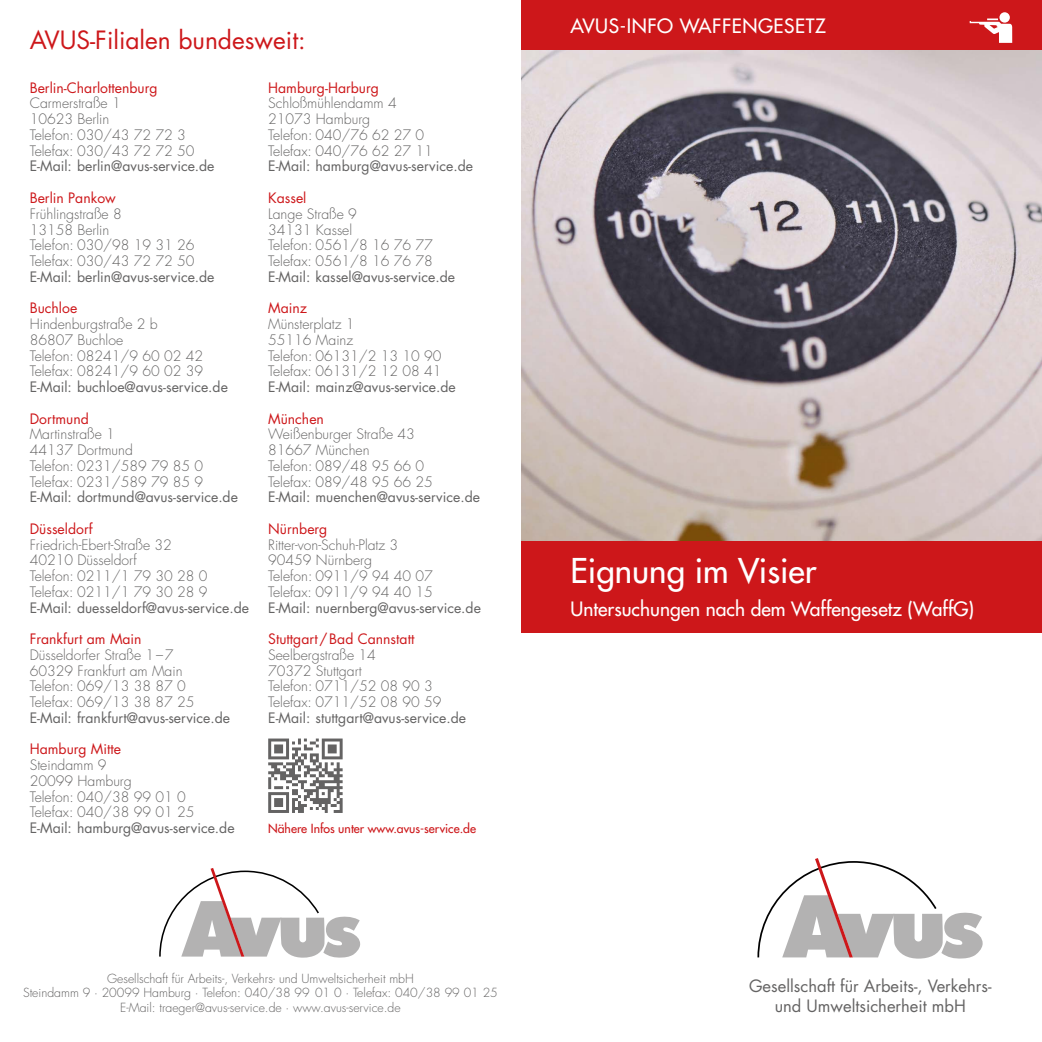
<style>
.page{position:relative;width:1042px;height:1042px;background:#fff}
.page>*{position:absolute;margin:0;border:0;box-sizing:border-box;transform-origin:0 0}
.t1{font:33.25px "Futura LT";color:#fff}
.t2{font:24.5px "Futura LT";color:#cd171a}
.t3{font:19.25px "Futura LT";color:#fff}
.t4{font:19.25px "Futura LT";letter-spacing:.03em;color:#fff}
.t5{font:16.45px/19.8px "Futura LT";color:#646363;text-align:center}
.t6{font:300 14px/15.8px "Futura LT";color:#646363}
.t7{font:14px "Futura LT";color:#646363}
.t8{font:14px "Futura LT";color:#cd171a}
.t9{font:300 12.25px/14.7px "Futura LT";color:#646363;text-align:center}
.t10{font:12.25px "Futura LT";color:#cd171a}
</style>
<div class="page">
<img style="left:521px;top:50px;width:521px;height:491px">
<div style="left:521px;top:0;width:521px;height:50px;background:#cd171a"></div>
<div style="left:521px;top:541px;width:521px;height:91px;background:#cd171a"></div>
<svg style="left:757px;top:858px;width:226px;height:101px"></svg>
<svg style="left:969px;top:12px;width:43px;height:31px"></svg>
<svg style="left:159px;top:868px;width:201px;height:90px"></svg>
<svg style="left:268px;top:738px;width:75px;height:75px"></svg>
<h2 class="t2" style="left:30px;top:24px;width:277px">AVUS-Filialen bundesweit:</h2>
<p class="t8" style="left:30px;top:79px;width:129px">Berlin-Charlottenburg</p>
<p class="t6" style="left:30px;top:96px;width:166px">Carmerstraße 1<br>10623 Berlin<br>Telefon: 030/43 72 72 3<br>Telefax: 030/43 72 72 50</p>
<p class="t7" style="left:30px;top:157px;width:186px">E-Mail: berlin@avus-service.de</p>
<p class="t8" style="left:30px;top:189px;width:88px">Berlin Pankow</p>
<p class="t6" style="left:30px;top:206px;width:166px">Frühlingstraße 8<br>13158 Berlin<br>Telefon: 030/98 19 31 26<br>Telefax: 030/43 72 72 50</p>
<p class="t7" style="left:30px;top:268px;width:186px">E-Mail: berlin@avus-service.de</p>
<p class="t8" style="left:30px;top:299px;width:49px">Buchloe</p>
<p class="t6" style="left:30px;top:316px;width:175px">Hindenburgstraße 2 b<br>86807 Buchloe<br>Telefon: 08241/9 60 02 42<br>Telefax: 08241/9 60 02 39</p>
<p class="t7" style="left:30px;top:378px;width:200px">E-Mail: buchloe@avus-service.de</p>
<p class="t8" style="left:30px;top:409px;width:61px">Dortmund</p>
<p class="t6" style="left:30px;top:427px;width:175px">Martinstraße 1<br>44137 Dortmund<br>Telefon: 0231/589 79 85 0<br>Telefax: 0231/589 79 85 9</p>
<p class="t7" style="left:30px;top:488px;width:210px">E-Mail: dortmund@avus-service.de</p>
<p class="t8" style="left:30px;top:520px;width:65px">Düsseldorf</p>
<p class="t6" style="left:30px;top:537px;width:179px">Friedrich-Ebert-Straße 32<br>40210 Düsseldorf<br>Telefon: 0211/1 79 30 28 0<br>Telefax: 0211/1 79 30 28 9</p>
<p class="t7" style="left:30px;top:598px;width:221px">E-Mail: duesseldorf@avus-service.de</p>
<p class="t8" style="left:30px;top:630px;width:113px">Frankfurt am Main</p>
<p class="t6" style="left:30px;top:647px;width:166px">Düsseldorfer Straße 1–7<br>60329 Frankfurt am Main<br>Telefon: 069/13 38 87 0<br>Telefax: 069/13 38 87 25</p>
<p class="t7" style="left:30px;top:709px;width:202px">E-Mail: frankfurt@avus-service.de</p>
<p class="t8" style="left:30px;top:740px;width:93px">Hamburg Mitte</p>
<p class="t6" style="left:30px;top:757px;width:166px">Steindamm 9<br>20099 Hamburg<br>Telefon: 040/38 99 01 0<br>Telefax: 040/38 99 01 25</p>
<p class="t7" style="left:30px;top:819px;width:206px">E-Mail: hamburg@avus-service.de</p>
<p class="t8" style="left:268px;top:79px;width:112px">Hamburg-Harburg</p>
<p class="t6" style="left:268px;top:96px;width:166px">Schloßmühlendamm 4<br>21073 Hamburg<br>Telefon: 040/76 62 27 0<br>Telefax: 040/76 62 27 11</p>
<p class="t7" style="left:268px;top:157px;width:206px">E-Mail: hamburg@avus-service.de</p>
<p class="t8" style="left:268px;top:189px;width:40px">Kassel</p>
<p class="t6" style="left:268px;top:206px;width:166px">Lange Straße 9<br>34131 Kassel<br>Telefon: 0561/8 16 76 77<br>Telefax: 0561/8 16 76 78</p>
<p class="t7" style="left:268px;top:268px;width:188px">E-Mail: kassel@avus-service.de</p>
<p class="t8" style="left:268px;top:299px;width:40px">Mainz</p>
<p class="t6" style="left:268px;top:316px;width:175px">Münsterplatz 1<br>55116 Mainz<br>Telefon: 06131/2 13 10 90<br>Telefax: 06131/2 12 08 41</p>
<p class="t7" style="left:268px;top:378px;width:189px">E-Mail: mainz@avus-service.de</p>
<p class="t8" style="left:268px;top:409px;width:57px">München</p>
<p class="t6" style="left:268px;top:427px;width:166px">Weißenburger Straße 43<br>81667 München<br>Telefon: 089/48 95 66 0<br>Telefax: 089/48 95 66 25</p>
<p class="t7" style="left:268px;top:488px;width:213px">E-Mail: muenchen@avus-service.de</p>
<p class="t8" style="left:268px;top:520px;width:61px">Nürnberg</p>
<p class="t6" style="left:268px;top:537px;width:166px">Ritter-von-Schuh-Platz 3<br>90459 Nürnberg<br>Telefon: 0911/9 94 40 07<br>Telefax: 0911/9 94 40 15</p>
<p class="t7" style="left:268px;top:598px;width:214px">E-Mail: nuernberg@avus-service.de</p>
<p class="t8" style="left:268px;top:630px;width:148px">Stuttgart/Bad Cannstatt</p>
<p class="t6" style="left:268px;top:647px;width:175px">Seelbergstraße 14<br>70372 Stuttgart<br>Telefon: 0711/52 08 90 3<br>Telefax: 0711/52 08 90 59</p>
<p class="t7" style="left:268px;top:709px;width:199px">E-Mail: stuttgart@avus-service.de</p>
<p class="t10" style="left:268px;top:820px;width:209px">Nähere Infos unter www.avus-service.de</p>
<p class="t9" style="left:23px;top:971px;width:476px">Gesellschaft für Arbeits-, Verkehrs- und Umweltsicherheit mbH<br>Steindamm 9 · 20099 Hamburg · Telefon: 040/38 99 01 0 · Telefax: 040/38 99 01 25<br>E-Mail: traeger@avus-service.de · www.avus-service.de</p>
<h3 class="t4" style="left:570px;top:13px;width:257px">AVUS-INFO WAFFENGESETZ</h3>
<h1 class="t1" style="left:570px;top:549px;width:247px">Eignung im Visier</h1>
<h3 class="t3" style="left:570px;top:596px;width:405px">Untersuchungen nach dem Waffengesetz (WaffG)</h3>
<p class="t5" style="left:749px;top:976px;width:244px">Gesellschaft für Arbeits-, Verkehrs&shy;und Umweltsicherheit mbH</p>
</div>
